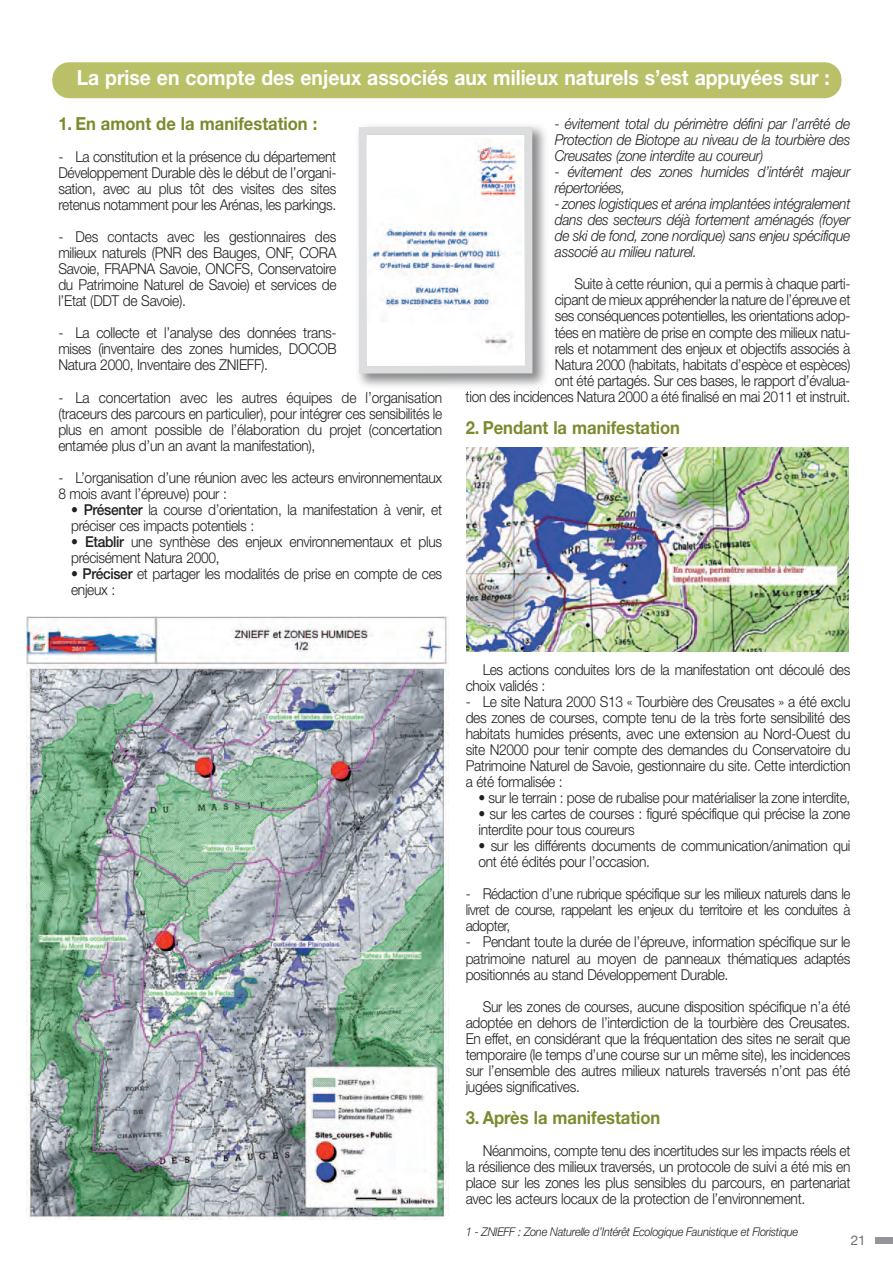
<style>
.page{position:relative;width:893px;height:1263px;background:#fff}
.page>*{position:absolute;margin:0;border:0;box-sizing:border-box;transform-origin:0 0}
.t1{font:700 21px "Helvetica Neue LT Std";color:#fff;scale:.92 1}
.t2{font:700 18px "Helvetica Neue LT Std";color:#7c8a2d;scale:.92 1}
.t3{font:300 15px/16px "Helvetica Neue LT Std";letter-spacing:-.02em;color:#231f20;text-align:justify;scale:.92 1}
.t4{font:italic 300 15px/16px "Helvetica Neue LT Std";letter-spacing:-.02em;color:#231f20;text-align:justify;scale:.92 1}
.t5{font:300 15px/16px "Helvetica Neue LT Std";letter-spacing:-.02em;color:#231f20;text-align:justify;scale:.9 1}
.t6{font:13.5px "Helvetica Neue";color:#6c6d70}
.t7{font:italic 300 12px "Helvetica Neue LT Std";letter-spacing:-.02em;color:#231f20;scale:.92 1}
.s1{font-weight:500}
</style>
<div class="page">
<div style="left:876px;top:1237px;width:17px;height:6px;background:#939598"></div>
<div style="left:52px;top:62px;width:789px;height:36px;background:#b9c068;border-radius:17px"></div>
<img style="left:27px;top:616px;width:421px;height:603px">
<img style="left:358px;top:126px;width:188px;height:267px">
<img style="left:466px;top:391px;width:80px;height:2px">
<div style="left:366px;top:134px;width:159px;height:232px;background:#fff"></div>
<img style="left:368px;top:141px;width:153px;height:206px">
<div style="left:359px;top:127px;width:173px;height:246px;border:8px solid #dcdddf"></div>
<img style="left:467px;top:447px;width:381px;height:205px">
<h1 class="t1" style="left:77px;top:66px;width:820px">La prise en compte des enjeux associés aux milieux naturels s’est appuyées sur :</h1>
<p class="t2" style="left:58px;top:113px;width:283px">1. En amont de la manifestation :</p>
<p class="t3" style="left:58px;top:150px;width:304px">- La constitution et la présence du département Développement Durable dès le début de l’organi&shy;sation, avec au plus tôt des visites des sites retenus notamment pour les Arénas, les parkings.</p>
<p class="t3" style="left:58px;top:230px;width:304px">- Des contacts avec les gestionnaires des milieux naturels (PNR des Bauges, ONF, CORA Savoie, FRAPNA Savoie, ONCFS, Conservatoire du Patrimoine Naturel de Savoie) et services de l’Etat (DDT de Savoie).</p>
<p class="t3" style="left:58px;top:326px;width:304px">- La collecte et l’analyse des données trans&shy;mises (inventaire des zones humides, DOCOB Natura 2000, Inventaire des ZNIEFF).</p>
<p class="t3" style="left:58px;top:391px;width:419px">- La concertation avec les autres équipes de l’organisation (traceurs des parcours en particulier), pour intégrer ces sensibilités le plus en amont possible de l’élaboration du projet (concertation entamée plus d’un an avant la manifestation),</p>
<p class="t3" style="left:58px;top:471px;width:419px">- L’organisation d’une réunion avec les acteurs environnementaux<br>8 mois avant l’épreuve) pour :</p>
<p class="t3" style="left:71px;top:503px;width:405px">• <span class="s1">Présenter</span> la course d’orientation, la manifestation à venir, et préciser ces impacts potentiels :</p>
<p class="t3" style="left:71px;top:535px;width:405px">• <span class="s1">Etablir</span> une synthèse des enjeux environnementaux et plus précisément Natura 2000,</p>
<p class="t3" style="left:71px;top:567px;width:405px">• <span class="s1">Préciser</span> et partager les modalités de prise en compte de ces enjeux :</p>
<p class="t4" style="left:555px;top:117px;width:323px">- évitement total du périmètre défini par l’arrêté de Protection de Biotope au niveau de la tourbière des Creusates (zone interdite au coureur)</p>
<p class="t4" style="left:555px;top:165px;width:323px">- évitement des zones humides d’intérêt majeur répertoriées,</p>
<p class="t4" style="left:555px;top:197px;width:323px">- zones logistiques et aréna implantées intégralement dans des secteurs déjà fortement aménagés (foyer de ski de fond, zone nordique) sans enjeu spécifique associé au milieu naturel.</p>
<p class="t3" style="left:466px;top:277px;width:420px;text-align:right">Suite à cette réunion, qui a permis à chaque parti-<br>cipant de mieux appréhender la nature de l’épreuve et<br>ses conséquences potentielles, les orientations adop-<br>tées en matière de prise en compte des milieux natu-<br>rels et notamment des enjeux et objectifs associés à<br>Natura 2000 (habitats, habitats d’espèce et espèces)<br>ont été partagés. Sur ces bases, le rapport d’évalua-<br>tion des incidences Natura 2000 a été finalisé en mai 2011 et instruit.</p>
<p class="t2" style="left:466px;top:417px;width:235px">2. Pendant la manifestation</p>
<p class="t3" style="left:466px;top:663px;width:420px;text-indent:17px">Les actions conduites lors de la manifestation ont découlé des choix validés :</p>
<p class="t3" style="left:466px;top:695px;width:420px">- Le site Natura 2000 S13 « Tourbière des Creusates » a été exclu des zones de courses, compte tenu de la très forte sensibilité des habitats humides présents, avec une extension au Nord-Ouest du site N2000 pour tenir compte des demandes du Conservatoire du Patrimoine Naturel de Savoie, gestionnaire du site. Cette interdiction a été formalisée :</p>
<p class="t3" style="left:478px;top:791px;width:406px">• sur le terrain : pose de rubalise pour matérialiser la zone interdite,</p>
<p class="t3" style="left:478px;top:807px;width:406px">• sur les cartes de courses : figuré spécifique qui précise la zone interdite pour tous coureurs</p>
<p class="t3" style="left:478px;top:839px;width:406px">• sur les différents documents de communication/animation qui ont été édités pour l’occasion.</p>
<p class="t5" style="left:466px;top:887px;width:429px">- Rédaction d’une rubrique spécifique sur les milieux naturels dans le livret de course, rappelant les enjeux du territoire et les conduites à adopter,</p>
<p class="t3" style="left:466px;top:936px;width:420px">- Pendant toute la durée de l’épreuve, information spécifique sur le patrimoine naturel au moyen de panneaux thématiques adaptés positionnés au stand Développement Durable.</p>
<p class="t3" style="left:466px;top:1000px;width:420px;text-indent:17px">Sur les zones de courses, aucune disposition spécifique n’a été adoptée en dehors de l’interdiction de la tourbière des Creusates.<br>En effet, en considérant que la fréquentation des sites ne serait que temporaire (le temps d’une course sur un même site), les incidences sur l’ensemble des autres milieux naturels traversés n’ont pas été jugées significatives.</p>
<p class="t2" style="left:466px;top:1107px;width:213px">3. Après la manifestation</p>
<p class="t3" style="left:466px;top:1144px;width:420px;text-indent:17px">Néanmoins, compte tenu des incertitudes sur les impacts réels et la résilience des milieux traversés, un protocole de suivi a été mis en place sur les zones les plus sensibles du parcours, en partenariat avec les acteurs locaux de la protection de l’environnement.</p>
<p class="t7" style="left:466px;top:1228px;width:363px">1 - ZNIEFF : Zone Naturelle d’Intérêt Ecologique Faunistique et Floristique</p>
<p class="t6" style="left:851px;top:1232px;width:17px">21</p>
</div>
